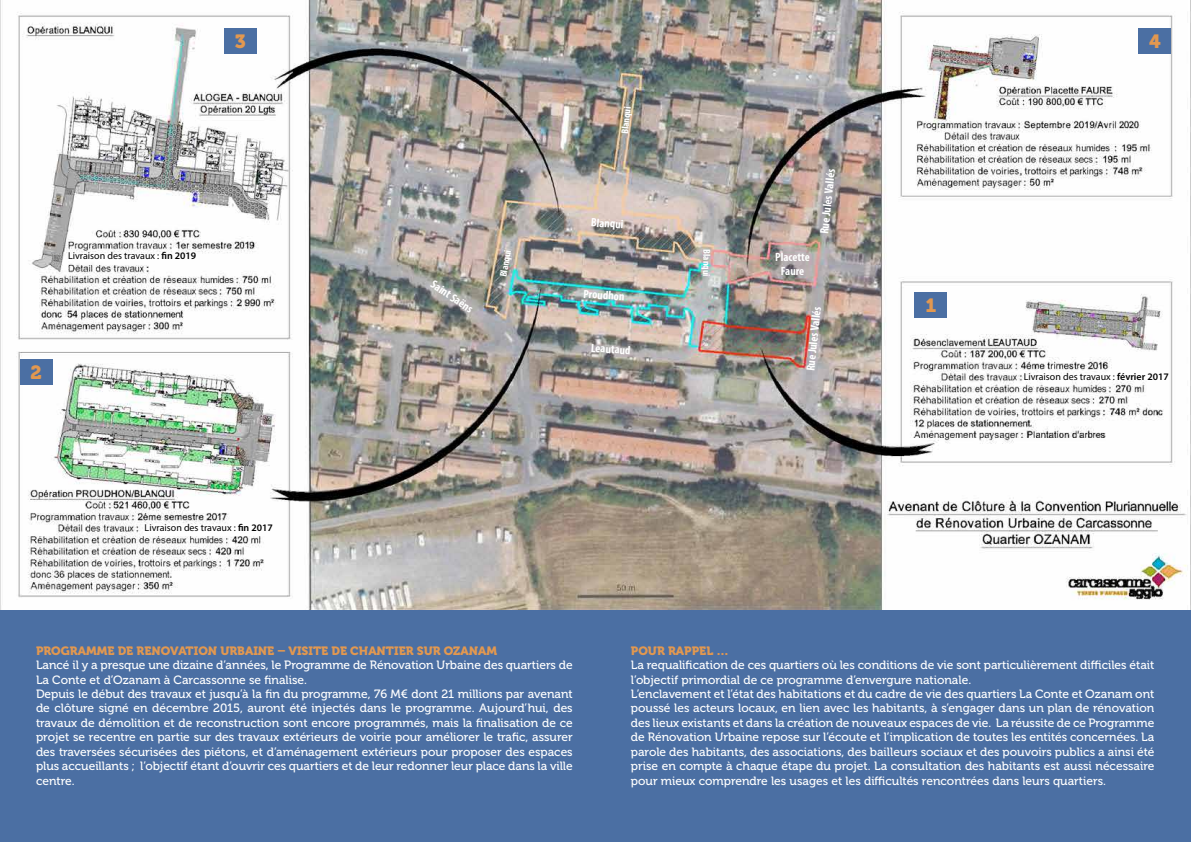
<style>
.page{position:relative;width:1191px;height:842px;background:#4b6fa3}
.page>*{position:absolute;margin:0;border:0;box-sizing:border-box;transform-origin:0 0}
.t1{font:19px "Museo 900";color:#e29850}
.t2{font:12px/14.4px "Museo 500";color:#fff}
.t3{font:700 condensed 12px/14.4px "Myriad Pro";color:#fff;text-align:center}
.t4{font:12px "Museo 900";color:#e29850}
.t5{font:10px "Myriad Pro";color:#000}
.t6{font:700 condensed 10px "Myriad Pro";color:#fff}
.s1{font-weight:600}
</style>
<div class="page">
<img style="left:0;top:0;width:1190px;height:609px">
<div style="left:224px;top:28px;width:32px;height:26px;background:#4b6fa3"></div>
<div style="left:20px;top:360px;width:32px;height:25px;background:#4b6fa3"></div>
<div style="left:1138px;top:28px;width:33px;height:26px;background:#4b6fa3"></div>
<div style="left:914px;top:292px;width:33px;height:26px;background:#4b6fa3"></div>
<h1 class="t1" style="left:235px;top:31px;width:12px">3</h1>
<p class="t5" style="left:68px;top:250px;width:130px">Livraison des travaux : <span class="s1">fin 2019</span></p>
<h1 class="t1" style="left:30px;top:362px;width:13px">2</h1>
<p class="t5" style="left:145px;top:522px;width:130px">Livraison des travaux : <span class="s1">fin 2017</span></p>
<p class="t6" style="left:618px;top:133px;width:29px;rotate:-84deg">Blanqui</p>
<p class="t3" style="left:436px;top:277px;width:50px;rotate:35deg">Saint Saëns</p>
<p class="t3" style="left:591px;top:215px;width:34px;rotate:4deg">Blanqui</p>
<p class="t6" style="left:497px;top:276px;width:29px;rotate:-80deg">Blanqui</p>
<p class="t6" style="left:713px;top:249px;width:29px;rotate:91deg">Blanqui</p>
<p class="t3" style="left:584px;top:286px;width:43px;rotate:4deg">Proudhon</p>
<p class="t3" style="left:591px;top:340px;width:41px;rotate:4deg">Leautaud</p>
<p class="t3" style="left:775px;top:249px;width:36px">Placette<br>Faure</p>
<p class="t3" style="left:817px;top:233px;width:66px;rotate:-84deg">Rue Jules Vallés</p>
<p class="t3" style="left:803px;top:370px;width:66px;rotate:-84deg">Rue Jules Vallés</p>
<h1 class="t1" style="left:1149px;top:31px;width:13px">4</h1>
<h1 class="t1" style="left:925px;top:294px;width:13px">1</h1>
<p class="t5" style="left:1023px;top:370px;width:147px">Livraison des travaux : <span class="s1">février 2017</span></p>
<p class="t4" style="left:36px;top:644px;width:462px">PROGRAMME DE RENOVATION URBAINE – VISITE DE CHANTIER SUR OZANAM</p>
<p class="t2" style="left:36px;top:658px;width:538px">Lancé il y a presque une dizaine d’années, le Programme de Rénovation Urbaine des quartiers de La Conte et d’Ozanam à Carcassonne se finalise.<br>Depuis le début des travaux et jusqu’à la fin du programme, 76 M€ dont 21 millions par avenant de clôture signé en décembre 2015, auront été injectés dans le programme. Aujourd’hui, des travaux de démolition et de reconstruction sont encore programmés, mais la finalisation de ce projet se recentre en partie sur des travaux extérieurs de voirie pour améliorer le trafic, assurer des traversées sécurisées des piétons, et d’aménagement extérieurs pour proposer des espaces plus accueillants ; l’objectif étant d’ouvrir ces quartiers et de leur redonner leur place dans la ville centre.</p>
<p class="t4" style="left:631px;top:644px;width:100px">POUR RAPPEL …</p>
<p class="t2" style="left:631px;top:658px;width:525px">La requalification de ces quartiers où les conditions de vie sont particulièrement difficiles était l’objectif primordial de ce programme d’envergure nationale.<br>L’enclavement et l’état des habitations et du cadre de vie des quartiers La Conte et Ozanam ont poussé les acteurs locaux, en lien avec les habitants, à s’engager dans un plan de rénovation des lieux existants et dans la création de nouveaux espaces de vie. La réussite de ce Programme de Rénovation Urbaine repose sur l’écoute et l’implication de toutes les entités concernées. La parole des habitants, des associations, des bailleurs sociaux et des pouvoirs publics a ainsi été prise en compte à chaque étape du projet. La consultation des habitants est aussi nécessaire pour mieux comprendre les usages et les difficultés rencontrées dans leurs quartiers.</p>
</div>
